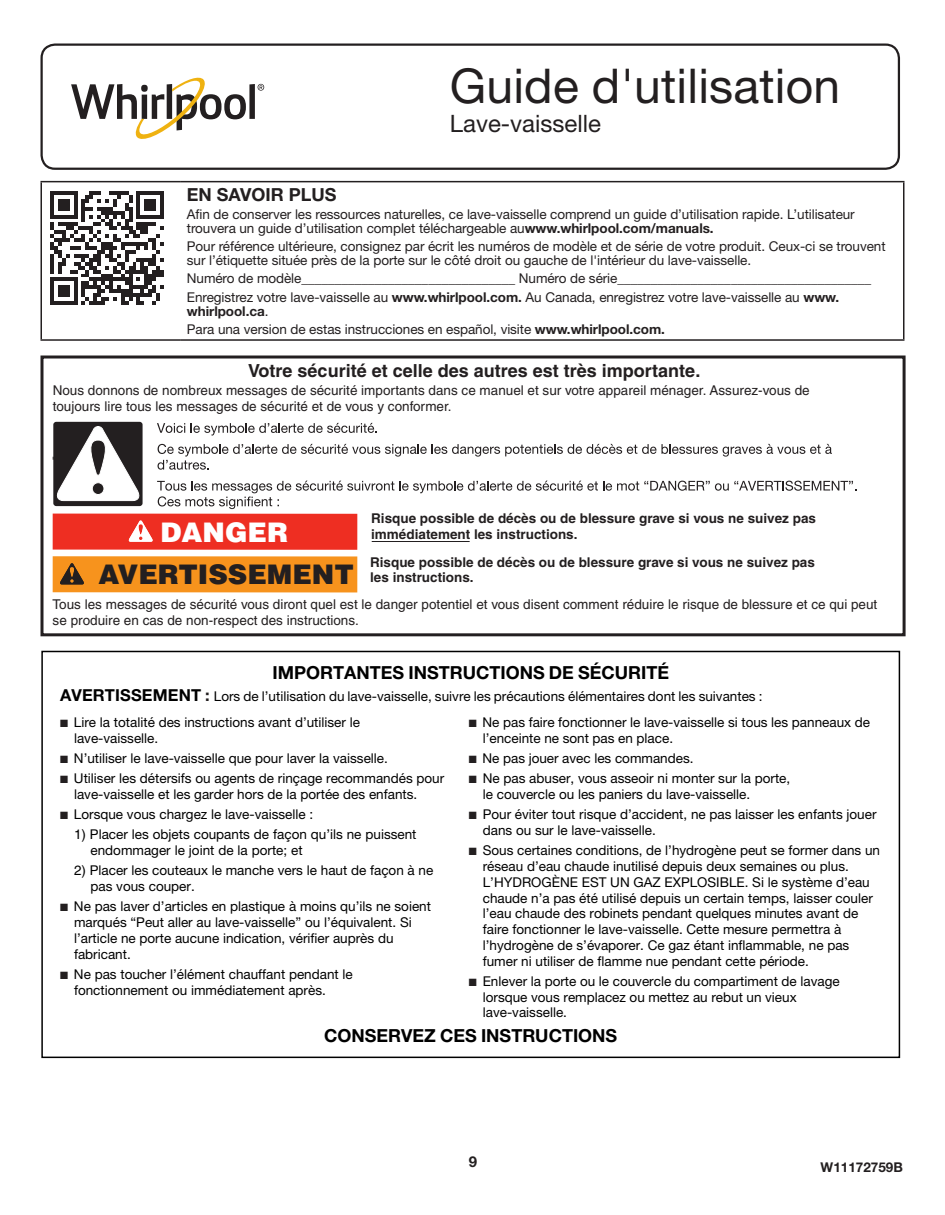
<style>
.page{position:relative;width:945px;height:1215px;background:#fff}
.page>*{position:absolute;margin:0;border:0;box-sizing:border-box;transform-origin:0 0}
.Cover_Heading_1{font:48px "Helvetica Neue LT Std";letter-spacing:.005em;color:#231f20}
.t1{font:900 27px "Helvetica";color:#231f20}
.t2{font:900 27px "Helvetica";color:#fff}
.Cover_Heading_2{font:24px "Helvetica Neue LT Std";color:#231f20}
.t3{font:700 18px "Helvetica Neue";color:#000}
.t4{font:700 18px "Helvetica";color:#231f20}
.Cover_Heading_3{font:700 18px "Helvetica Neue LT Std";color:#231f20}
.t5{font:700 15px "Helvetica Neue LT Std";color:#231f20}
.t6{font:13.5px/15.8px "Helvetica Neue";color:#000}
.Body{font:13.5px/13.8px "Helvetica Neue LT Std";letter-spacing:-.005em;color:#231f20}
.t7{font:13.5px/15.8px "Helvetica";color:#231f20}
.t8{font:700 13.5px/15.8px "Helvetica";color:#231f20}
.Body_italics{font:13.5px "Helvetica Neue LT Std";letter-spacing:-.005em;color:#231f20}
.Part_Number{font:700 13.5px "Helvetica Neue LT Std";color:#231f20}
.s1{font-weight:700}
.s2{font-weight:700;font-size:16.5px}
.s3{font-weight:700;font-size:16.5px;color:#231f20}
.s4{color:#231f20}
.s5{font-family:"Helvetica"}
</style>
<div class="page">
<div style="left:40px;top:44px;width:860px;height:126px;border:2px solid #231f20;border-radius:13px"></div>
<svg style="left:258px;top:84px;width:6px;height:7px"></svg>
<div style="left:249px;top:84px;width:6px;height:35px;background:#231f20"></div>
<svg style="left:71px;top:78px;width:175px;height:61px"></svg>
<hr style="left:40px;top:181px;width:141px;height:1px;background:#231f20">
<hr style="left:40px;top:182px;width:2px;height:157px;background:#231f20">
<hr style="left:181px;top:181px;width:723px;height:1px;background:#231f20">
<hr style="left:903px;top:182px;width:1px;height:157px;background:#231f20">
<hr style="left:40px;top:339px;width:141px;height:2px;background:#231f20">
<hr style="left:181px;top:339px;width:723px;height:2px;background:#231f20">
<img style="left:50px;top:192px;width:113px;height:113px">
<svg style="left:40px;top:356px;width:866px;height:280px"></svg>
<div style="left:41px;top:651px;width:859px;height:407px;border:2px solid #000"></div>
<p class="Cover_Heading_1" style="left:450px;top:57px;width:392px">Guide d'utilisation</p>
<p class="Cover_Heading_2" style="left:450px;top:109px;width:153px">Lave-vaisselle</p>
<p class="Cover_Heading_3" style="left:187px;top:183px;width:151px">EN SAVOIR PLUS</p>
<p class="Body" style="left:187px;top:207px;width:669px">Afin de conserver les ressources naturelles, ce lave-vaisselle comprend un guide d’utilisation rapide. L’utilisateur trouvera un guide d’utilisation complet téléchargeable au<span class="s1">www.whirlpool.com/manuals.</span></p>
<p class="Body" style="left:187px;top:239px;width:700px">Pour référence ultérieure, consignez par écrit les numéros de modèle et de série de votre produit. Ceux-ci se trouvent sur l’étiquette située près de la porte sur le côté droit ou gauche de l'intérieur du lave-vaisselle.</p>
<p class="Body" style="left:187px;top:272px;width:686px">Numéro de modèle________________________________ Numéro de série______________________________________</p>
<p class="Body" style="left:187px;top:290px;width:654px">Enregistrez votre lave-vaisselle au <span class="s1">www.whirlpool.com.</span> Au Canada, enregistrez votre lave-vaisselle au <span class="s1">www. whirlpool.ca</span>.</p>
<p class="Body_italics" style="left:187px;top:321px;width:480px">Para una version de estas instrucciones en español, visite <span class="s1">www.whirlpool.com.</span></p>
<p class="t4" style="left:248px;top:360px;width:454px">Votre sécurité et celle des autres est très importante.</p>
<p class="t7" style="left:53px;top:383px;width:759px">Nous donnons de nombreux messages de sécurité importants dans ce manuel et sur votre appareil ménager. Assurez-vous de toujours lire tous les messages de sécurité et de vous y conformer.</p>
<p class="t8" style="left:371px;top:511px;width:446px">Risque possible de décès ou de blessure grave si vous ne suivez pas immédiatement les instructions.</p>
<p class="t8" style="left:370px;top:554px;width:446px">Risque possible de décès ou de blessure grave si vous ne suivez pas les instructions.</p>
<p class="t7" style="left:53px;top:596px;width:826px">Tous les messages de sécurité vous diront quel est le danger potentiel et vous disent comment réduire le risque de blessure et ce qui peut se produire en cas de non-respect des instructions.</p>
<p class="t2" style="left:161px;top:514px;width:129px">DANGER</p>
<p class="t1" style="left:98px;top:557px;width:257px">AVERTISSEMENT</p>
<p class="t3" style="left:273px;top:662px;width:398px">IMPORTANTES INSTRUCTIONS DE SÉCURITÉ</p>
<p class="t6" style="left:60px;top:688px;width:704px"><span class="s2">AVERTISSEMENT</span> <span class="s3">:</span> Lors de l’utilisation du lave-vaisselle, suivre les précautions élémentaires dont les suivantes :</p>
<p class="t6" style="left:74px;top:714px;width:287px;text-indent:-14px"><span class="s4">■</span> Lire la totalité des instructions avant d’utiliser le lave-vaisselle.</p>
<p class="t6" style="left:60px;top:750px;width:329px"><span class="s4">■</span> N’utiliser le lave-vaisselle que pour laver la vaisselle.</p>
<p class="t6" style="left:74px;top:770px;width:372px;text-indent:-14px"><span class="s4">■</span> Utiliser les détersifs ou agents de rinçage recommandés pour lave-vaisselle et les garder hors de la portée des enfants.</p>
<p class="t6" style="left:60px;top:806px;width:255px"><span class="s4">■</span> Lorsque vous chargez le lave-vaisselle :</p>
<p class="t6" style="left:91px;top:826px;width:327px;text-indent:-17px"><span class="s5">1)</span> Placer les objets coupants de façon qu’ils ne puissent endommager le joint de la porte; et</p>
<p class="t6" style="left:91px;top:862px;width:344px;text-indent:-16px"><span class="s5">2)</span> Placer les couteaux le manche vers le haut de façon à ne pas vous couper.</p>
<p class="t6" style="left:74px;top:898px;width:359px;text-indent:-14px"><span class="s4">■</span> Ne pas laver d’articles en plastique à moins qu’ils ne soient marqués “Peut aller au lave-vaisselle” ou l’équivalent. Si l’article ne porte aucune indication, vérifier auprès du fabricant.</p>
<p class="t6" style="left:74px;top:966px;width:280px;text-indent:-14px"><span class="s4">■</span> Ne pas toucher l’élément chauffant pendant le fonctionnement ou immédiatement après.</p>
<p class="t6" style="left:483px;top:714px;width:389px;text-indent:-14px"><span class="s4">■</span> Ne pas faire fonctionner le lave-vaisselle si tous les panneaux de l’enceinte ne sont pas en place.</p>
<p class="t6" style="left:469px;top:750px;width:226px"><span class="s4">■</span> Ne pas jouer avec les commandes.</p>
<p class="t6" style="left:483px;top:770px;width:309px;text-indent:-14px"><span class="s4">■</span> Ne pas abuser, vous asseoir ni monter sur la porte, le couvercle ou les paniers du lave-vaisselle.</p>
<p class="t6" style="left:483px;top:806px;width:395px;text-indent:-14px"><span class="s4">■</span> Pour éviter tout risque d’accident, ne pas laisser les enfants jouer dans ou sur le lave-vaisselle.</p>
<p class="t6" style="left:483px;top:842px;width:399px;text-indent:-14px"><span class="s4">■</span> Sous certaines conditions, de l’hydrogène peut se former dans un réseau d’eau chaude inutilisé depuis deux semaines ou plus.<br>L’HYDROGÈNE EST UN GAZ EXPLOSIBLE. Si le système d’eau chaude n’a pas été utilisé depuis un certain temps, laisser couler l’eau chaude des robinets pendant quelques minutes avant de faire fonctionner le lave-vaisselle. Cette mesure permettra à l’hydrogène de s’évaporer. Ce gaz étant inflammable, ne pas fumer ni utiliser de flamme nue pendant cette période.</p>
<p class="t6" style="left:483px;top:973px;width:358px;text-indent:-14px"><span class="s4">■</span> Enlever la porte ou le couvercle du compartiment de lavage lorsque vous remplacez ou mettez au rebut un vieux lave-vaisselle.</p>
<p class="t3" style="left:324px;top:1024px;width:295px">CONSERVEZ CES INSTRUCTIONS</p>
<p class="t5" style="left:469px;top:1152px;width:10px">9</p>
<p class="Part_Number" style="left:821px;top:1159px;width:84px">W11172759B</p>
</div>
